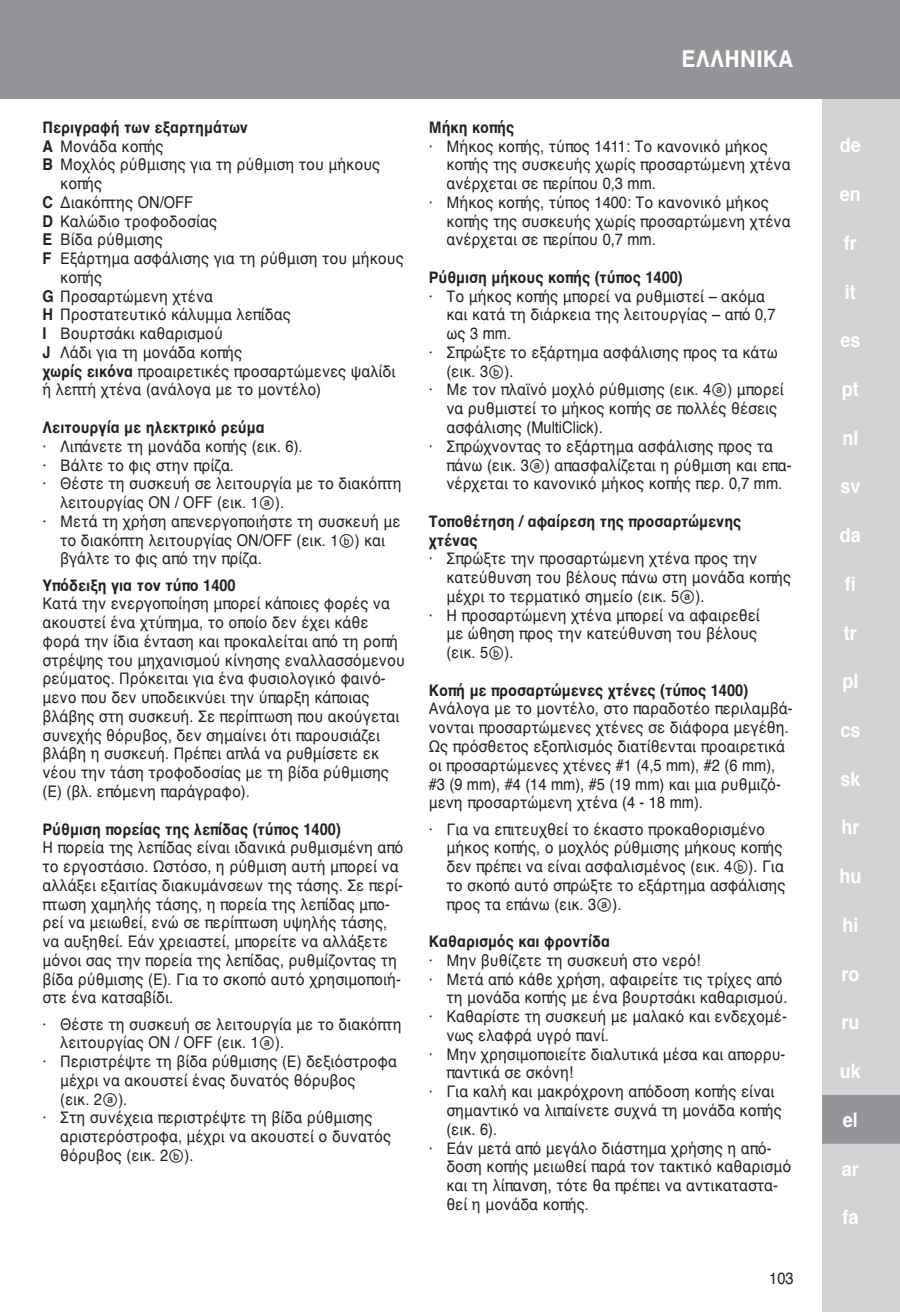
<style>
.page{position:relative;width:900px;height:1312px;background:#fff}
.page>*{position:absolute;margin:0;border:0;box-sizing:border-box;transform-origin:0 0}
.t1{font:700 23.75px "Helvetica";color:#fff;scale:.9 1}
.t2{font:700 20px "Helvetica";color:#fff;scale:.9 1}
.t3{font:16.25px/18.8px "Helvetica";color:#231f20;scale:.9 1}
.t4{font:700 16.25px/18.8px "Helvetica";color:#231f20;scale:.9 1}
.s1{font-weight:700}
.s2{font-family:"Arial Unicode MS"}
</style>
<div class="page">
<div style="left:822px;top:0;width:78px;height:1311px;background:#d1d2d4"></div>
<div style="left:0;top:0;width:900px;height:99px;background:#939598"></div>
<div style="left:822px;top:1095px;width:78px;height:48px;background:#939598"></div>
<p class="t4" style="left:43px;top:118px;width:230px">Περιγραφή των εξαρτημάτων</p>
<p class="t3" style="left:43px;top:137px;width:136px"><span class="s1">A</span> Μονάδα κοπής</p>
<p class="t3" style="left:43px;top:156px;width:377px"><span class="s1">B</span> Μοχλός ρύθμισης για τη ρύθμιση του μήκους</p>
<p class="t3" style="left:60px;top:174px;width:48px">κοπής</p>
<p class="t3" style="left:43px;top:193px;width:169px"><span class="s1">C</span> Διακόπτης ON/OFF</p>
<p class="t3" style="left:43px;top:212px;width:196px"><span class="s1">D</span> Καλώδιο τροφοδοσίας</p>
<p class="t3" style="left:43px;top:231px;width:135px"><span class="s1">E</span> Βίδα ρύθμισης</p>
<p class="t3" style="left:43px;top:249px;width:403px"><span class="s1">F</span> Εξάρτημα ασφάλισης για τη ρύθμιση του μήκους</p>
<p class="t3" style="left:60px;top:268px;width:48px">κοπής</p>
<p class="t3" style="left:43px;top:287px;width:191px"><span class="s1">G</span> Προσαρτώμενη χτένα</p>
<p class="t3" style="left:43px;top:306px;width:277px"><span class="s1">H</span> Προστατευτικό κάλυμμα λεπίδας</p>
<p class="t3" style="left:43px;top:324px;width:202px"><span class="s1">I</span> Βουρτσάκι καθαρισμού</p>
<p class="t3" style="left:43px;top:343px;width:223px"><span class="s1">J</span> Λάδι για τη μονάδα κοπής</p>
<p class="t3" style="left:43px;top:362px;width:394px"><span class="s1">χωρίς εικόνα</span> προαιρετικές προσαρτώμενες ψαλίδι</p>
<p class="t3" style="left:43px;top:381px;width:311px">ή λεπτή χτένα (ανάλογα με το μοντέλο)</p>
<p class="t4" style="left:43px;top:418px;width:248px">Λειτουργία με ηλεκτρικό ρεύμα</p>
<p class="t3" style="left:43px;top:437px;width:291px">· Λιπάνετε τη μονάδα κοπής (εικ. 6).</p>
<p class="t3" style="left:43px;top:456px;width:214px">· Βάλτε το φις στην πρίζα.</p>
<p class="t3" style="left:42px;top:474px;width:401px">· Θέστε τη συσκευή σε λειτουργία με το διακόπτη</p>
<p class="t3" style="left:60px;top:493px;width:250px">λειτουργίας ON / OFF (εικ. 1<span class="s2">ⓐ</span>).</p>
<p class="t3" style="left:43px;top:512px;width:399px">· Μετά τη χρήση απενεργοποιήστε τη συσκευή με</p>
<p class="t3" style="left:60px;top:531px;width:363px">το διακόπτη λειτουργίας ON/OFF (εικ. 1<span class="s2">ⓑ</span>) και</p>
<p class="t3" style="left:60px;top:549px;width:226px">βγάλτε το φις από την πρίζα.</p>
<p class="t4" style="left:43px;top:575px;width:216px">Υπόδειξη για τον τύπο 1400</p>
<p class="t3" style="left:43px;top:594px;width:404px">Κατά την ενεργοποίηση μπορεί κάποιες φορές να ακουστεί ένα χτύπημα, το οποίο δεν έχει κάθε φορά την ίδια ένταση και προκαλείται από τη ροπή στρέψης του μηχανισμού κίνησης εναλλασσόμενου ρεύματος. Πρόκειται για ένα φυσιολογικό φαινό&shy;μενο που δεν υποδεικνύει την ύπαρξη κάποιας βλάβης στη συσκευή. Σε περίπτωση που ακούγεται συνεχής θόρυβος, δεν σημαίνει ότι παρουσιάζει βλάβη η συσκευή. Πρέπει απλά να ρυθμίσετε εκ νέου την τάση τροφοδοσίας με τη βίδα ρύθμισης (Ε) (βλ. επόμενη παράγραφο).</p>
<p class="t4" style="left:43px;top:819px;width:333px">Ρύθμιση πορείας της λεπίδας (τύπος 1400)</p>
<p class="t3" style="left:43px;top:838px;width:403px">Η πορεία της λεπίδας είναι ιδανικά ρυθμισμένη από το εργοστάσιο. Ωστόσο, η ρύθμιση αυτή μπορεί να αλλάξει εξαιτίας διακυμάνσεων της τάσης. Σε περί&shy;πτωση χαμηλής τάσης, η πορεία της λεπίδας μπο&shy;ρεί να μειωθεί, ενώ σε περίπτωση υψηλής τάσης, να αυξηθεί. Εάν χρειαστεί, μπορείτε να αλλάξετε μόνοι σας την πορεία της λεπίδας, ρυθμίζοντας τη βίδα ρύθμισης (Ε). Για το σκοπό αυτό χρησιμοποιή&shy;στε ένα κατσαβίδι.</p>
<p class="t3" style="left:43px;top:1014px;width:401px">· Θέστε τη συσκευή σε λειτουργία με το διακόπτη</p>
<p class="t3" style="left:60px;top:1033px;width:250px">λειτουργίας ON / OFF (εικ. 1<span class="s2">ⓐ</span>).</p>
<p class="t3" style="left:43px;top:1052px;width:395px">· Περιστρέψτε τη βίδα ρύθμισης (Ε) δεξιόστροφα</p>
<p class="t3" style="left:60px;top:1071px;width:330px">μέχρι να ακουστεί ένας δυνατός θόρυβος</p>
<p class="t3" style="left:60px;top:1089px;width:76px">(εικ. 2<span class="s2">ⓐ</span>).</p>
<p class="t3" style="left:43px;top:1108px;width:368px">· Στη συνέχεια περιστρέψτε τη βίδα ρύθμισης</p>
<p class="t3" style="left:60px;top:1127px;width:369px">αριστερόστροφα, μέχρι να ακουστεί ο δυνατός</p>
<p class="t3" style="left:60px;top:1146px;width:150px">θόρυβος (εικ. 2<span class="s2">ⓑ</span>).</p>
<h1 class="t1" style="left:682px;top:40px;width:126px">ΕΛΛΗΝΙΚΑ</h1>
<p class="t4" style="left:429px;top:118px;width:97px">Μήκη κοπής</p>
<p class="t3" style="left:429px;top:137px;width:378px">· Μήκος κοπής, τύπος 1411: Το κανονικό μήκος</p>
<p class="t3" style="left:446px;top:156px;width:384px">κοπής της συσκευής χωρίς προσαρτώμενη χτένα</p>
<p class="t3" style="left:446px;top:174px;width:234px">ανέρχεται σε περίπου 0,3 mm.</p>
<p class="t3" style="left:429px;top:193px;width:379px">· Μήκος κοπής, τύπος 1400: Το κανονικό μήκος</p>
<p class="t3" style="left:446px;top:212px;width:384px">κοπής της συσκευής χωρίς προσαρτώμενη χτένα</p>
<p class="t3" style="left:446px;top:231px;width:234px">ανέρχεται σε περίπου 0,7 mm.</p>
<p class="t4" style="left:429px;top:268px;width:284px">Ρύθμιση μήκους κοπής (τύπος 1400)</p>
<p class="t3" style="left:429px;top:287px;width:375px">· Το μήκος κοπής μπορεί να ρυθμιστεί – ακόμα</p>
<p class="t3" style="left:446px;top:306px;width:367px">και κατά τη διάρκεια της λειτουργίας – από 0,7</p>
<p class="t3" style="left:446px;top:324px;width:73px">ως 3 mm.</p>
<p class="t3" style="left:429px;top:343px;width:390px">· Σπρώξτε το εξάρτημα ασφάλισης προς τα κάτω</p>
<p class="t3" style="left:446px;top:362px;width:76px">(εικ. 3<span class="s2">ⓑ</span>).</p>
<p class="t3" style="left:429px;top:381px;width:396px">· Με τον πλαϊνό μοχλό ρύθμισης (εικ. 4<span class="s2">ⓐ</span>) μπορεί</p>
<p class="t3" style="left:446px;top:399px;width:369px">να ρυθμιστεί το μήκος κοπής σε πολλές θέσεις</p>
<p class="t3" style="left:446px;top:418px;width:175px">ασφάλισης (MultiClick).</p>
<p class="t3" style="left:429px;top:437px;width:384px">· Σπρώχνοντας το εξάρτημα ασφάλισης προς τα</p>
<p class="t3" style="left:446px;top:456px;width:385px">πάνω (εικ. 3<span class="s2">ⓐ</span>) απασφαλίζεται η ρύθμιση και επα-</p>
<p class="t3" style="left:446px;top:474px;width:375px">νέρχεται το κανονικό μήκος κοπής περ. 0,7 mm.</p>
<p class="t4" style="left:429px;top:512px;width:349px">Τοποθέτηση / αφαίρεση της προσαρτώμενης χτένας</p>
<p class="t3" style="left:429px;top:549px;width:366px">· Σπρώξτε την προσαρτώμενη χτένα προς την</p>
<p class="t3" style="left:446px;top:568px;width:385px">κατεύθυνση του βέλους πάνω στη μονάδα κοπής</p>
<p class="t3" style="left:446px;top:587px;width:288px">μέχρι το τερματικό σημείο (εικ. 5<span class="s2">ⓐ</span>).</p>
<p class="t3" style="left:429px;top:606px;width:370px">· Η προσαρτώμενη χτένα μπορεί να αφαιρεθεί</p>
<p class="t3" style="left:446px;top:624px;width:347px">με ώθηση προς την κατεύθυνση του βέλους</p>
<p class="t3" style="left:446px;top:643px;width:76px">(εικ. 5<span class="s2">ⓑ</span>).</p>
<p class="t4" style="left:429px;top:680px;width:357px">Κοπή με προσαρτώμενες χτένες (τύπος 1400)</p>
<p class="t3" style="left:429px;top:699px;width:406px">Ανάλογα με το μοντέλο, στο παραδοτέο περιλαμβά&shy;νονται προσαρτώμενες χτένες σε διάφορα μεγέθη.<br>Ως πρόσθετος εξοπλισμός διατίθενται προαιρετικά οι προσαρτώμενες χτένες #1 (4,5 mm), #2 (6 mm), #3 (9 mm), #4 (14 mm), #5 (19 mm) και μια ρυθμιζό&shy;μενη προσαρτώμενη χτένα (4 - 18 mm).</p>
<p class="t3" style="left:446px;top:819px;width:378px;text-indent:-18px">· Για να επιτευχθεί το έκαστο προκαθορισμένο μήκος κοπής, ο μοχλός ρύθμισης μήκους κοπής δεν πρέπει να είναι ασφαλισμένος (εικ. 4<span class="s2">ⓑ</span>). Για το σκοπό αυτό σπρώξτε το εξάρτημα ασφάλισης προς τα επάνω (εικ. 3<span class="s2">ⓐ</span>).</p>
<p class="t4" style="left:429px;top:932px;width:203px">Καθαρισμός και φροντίδα</p>
<p class="t3" style="left:429px;top:951px;width:303px">· Μην βυθίζετε τη συσκευή στο νερό!</p>
<p class="t3" style="left:429px;top:969px;width:394px">· Μετά από κάθε χρήση, αφαιρείτε τις τρίχες από</p>
<p class="t3" style="left:446px;top:988px;width:381px">τη μονάδα κοπής με ένα βουρτσάκι καθαρισμού.</p>
<p class="t3" style="left:429px;top:1007px;width:400px">· Καθαρίστε τη συσκευή με μαλακό και ενδεχομέ-</p>
<p class="t3" style="left:446px;top:1026px;width:182px">νως ελαφρά υγρό πανί.</p>
<p class="t3" style="left:429px;top:1044px;width:398px">· Μην χρησιμοποιείτε διαλυτικά μέσα και απορρυ-</p>
<p class="t3" style="left:446px;top:1063px;width:142px">παντικά σε σκόνη!</p>
<p class="t3" style="left:429px;top:1082px;width:386px">· Για καλή και μακρόχρονη απόδοση κοπής είναι</p>
<p class="t3" style="left:446px;top:1101px;width:374px">σημαντικό να λιπαίνετε συχνά τη μονάδα κοπής</p>
<p class="t3" style="left:446px;top:1119px;width:58px">(εικ. 6).</p>
<p class="t3" style="left:429px;top:1138px;width:383px">· Εάν μετά από μεγάλο διάστημα χρήσης η από-</p>
<p class="t3" style="left:446px;top:1157px;width:385px">δοση κοπής μειωθεί παρά τον τακτικό καθαρισμό</p>
<p class="t3" style="left:446px;top:1176px;width:370px">και τη λίπανση, τότε θα πρέπει να αντικαταστα-</p>
<p class="t3" style="left:446px;top:1194px;width:160px">θεί η μονάδα κοπής.</p>
<p class="t3" style="left:769px;top:1268px;width:29px">103</p>
<p class="t2" style="left:840px;top:129px;width:25px">de</p>
<p class="t2" style="left:840px;top:178px;width:25px">en</p>
<p class="t2" style="left:844px;top:226px;width:16px">fr</p>
<p class="t2" style="left:845px;top:275px;width:14px">it</p>
<p class="t2" style="left:840px;top:324px;width:24px">es</p>
<p class="t2" style="left:842px;top:373px;width:20px">pt</p>
<p class="t2" style="left:842px;top:421px;width:19px">nl</p>
<p class="t2" style="left:840px;top:470px;width:24px">sv</p>
<p class="t2" style="left:840px;top:519px;width:25px">da</p>
<p class="t2" style="left:845px;top:567px;width:14px">fi</p>
<p class="t2" style="left:844px;top:616px;width:16px">tr</p>
<p class="t2" style="left:842px;top:665px;width:19px">pl</p>
<p class="t2" style="left:840px;top:713px;width:24px">cs</p>
<p class="t2" style="left:840px;top:762px;width:24px">sk</p>
<p class="t2" style="left:841px;top:811px;width:22px">hr</p>
<p class="t2" style="left:839px;top:859px;width:26px">hu</p>
<p class="t2" style="left:842px;top:908px;width:19px">hi</p>
<p class="t2" style="left:841px;top:957px;width:22px">ro</p>
<p class="t2" style="left:841px;top:1005px;width:22px">ru</p>
<p class="t2" style="left:840px;top:1054px;width:25px">uk</p>
<p class="t2" style="left:843px;top:1103px;width:18px">el</p>
<p class="t2" style="left:842px;top:1151px;width:20px">ar</p>
<p class="t2" style="left:842px;top:1200px;width:19px">fa</p>
</div>
